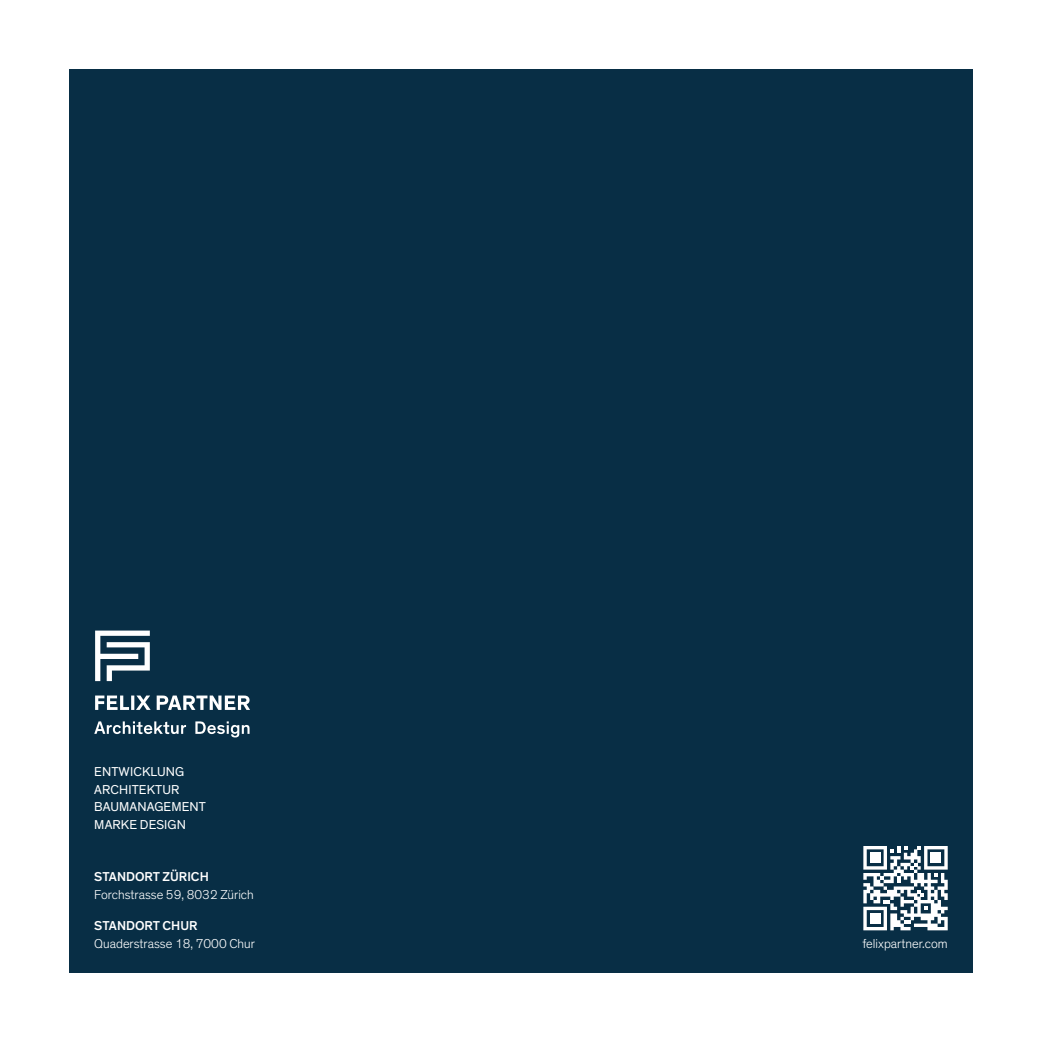
<style>
.page{position:relative;width:1042px;height:1042px;background:#fff}
.page>*{position:absolute;margin:0;border:0;box-sizing:border-box;transform-origin:0 0}
.t1{font:300 13.12px "Theinhardt";color:#fff}
.t2{font:13.12px/17.5px "Theinhardt";letter-spacing:.01em;color:#fff}
.t3{font:500 13.12px "Theinhardt";color:#fff}
</style>
<div class="page">
<div style="left:69px;top:69px;width:903px;height:903px;background:#082e45"></div>
<svg style="left:863px;top:846px;width:84px;height:84px"></svg>
<div style="left:870px;top:913px;width:10px;height:10px;background:#fff"></div>
<svg style="left:94px;top:721px;width:155px;height:16px"></svg>
<svg style="left:95px;top:630px;width:155px;height:80px"></svg>
<p class="t2" style="left:94px;top:763px;width:113px">ENTWICKLUNG<br>ARCHITEKTUR<br>BAUMANAGEMENT<br>MARKE DESIGN</p>
<p class="t3" style="left:94px;top:869px;width:116px">STANDORT ZÜRICH</p>
<p class="t1" style="left:94px;top:887px;width:161px">Forchstrasse 59, 8032 Zürich</p>
<p class="t3" style="left:94px;top:918px;width:105px">STANDORT CHUR</p>
<p class="t1" style="left:94px;top:935px;width:162px">Quaderstrasse 18, 7000 Chur</p>
<p class="t1" style="left:862px;top:935px;width:87px">felixpartner.com</p>
</div>
